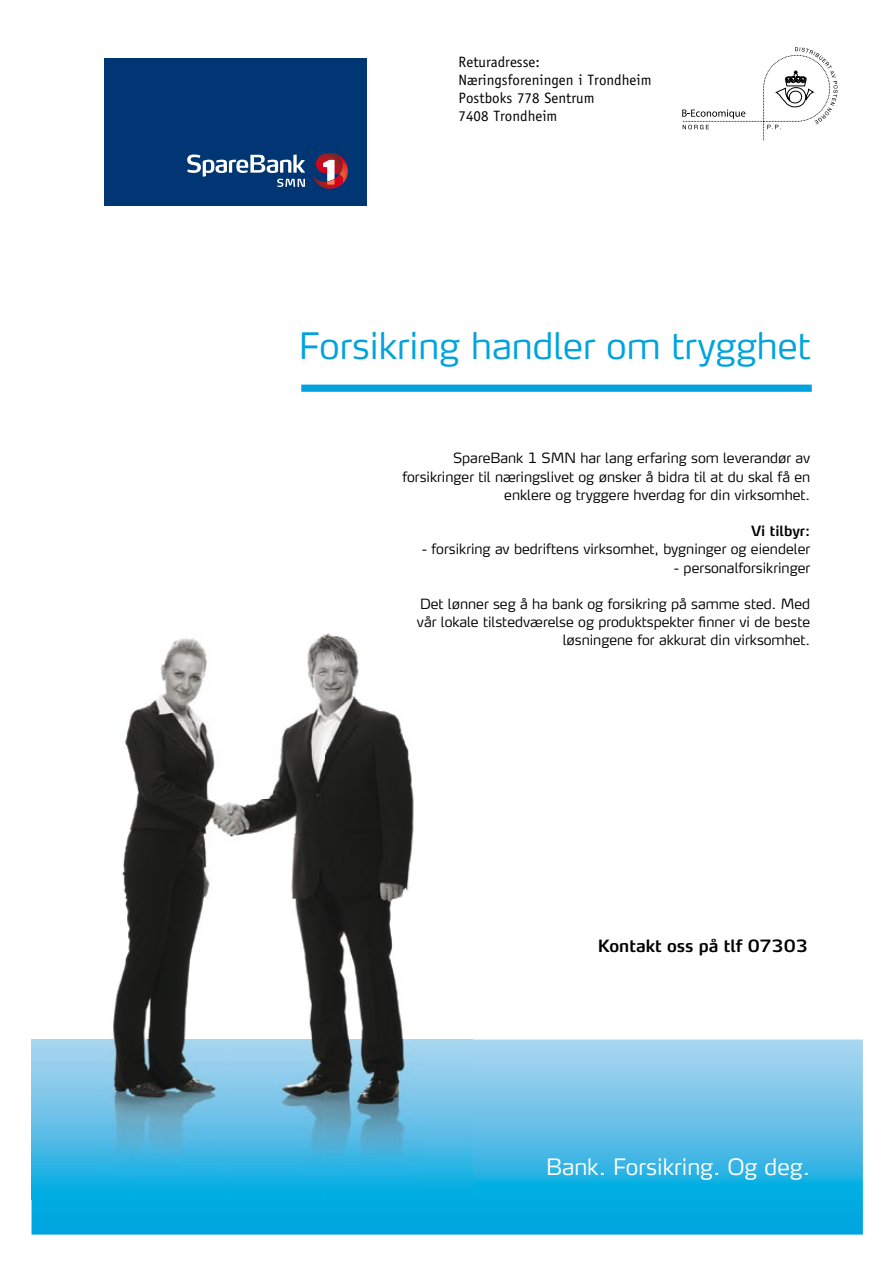
<style>
.page{position:relative;width:893px;height:1263px;background:#fff}
.page>*{position:absolute;margin:0;border:0;box-sizing:border-box;transform-origin:0 0}
.t1{font:300 36.15px "Max TF";color:#00a3de}
.t2{font:300 22.35px "Max TF";color:#fff}
.t3{font:600 16.8px "Max TF";color:#000}
.t4{font:15px/18px "Officina Sans Std";color:#000}
.t5{font:300 13.95px/18.1px "Max TF";color:#000;text-align:right}
.t6{font:600 13.95px "Max TF";color:#000}
</style>
<div class="page">
<div style="left:105px;top:58px;width:262px;height:148px;background:#003674"></div>
<svg style="left:187px;top:154px;width:118px;height:33px"></svg>
<svg style="left:312px;top:152px;width:36px;height:37px"></svg>
<svg style="left:32px;top:1039px;width:831px;height:195px;background:#43b9e5"></svg>
<img style="left:116px;top:633px;width:298px;height:366px">
<img style="left:31px;top:999px;width:147px;height:50px">
<img style="left:178px;top:999px;width:225px;height:40px">
<img style="left:31px;top:1049px;width:1px;height:150px">
<img style="left:32px;top:1039px;width:440px;height:160px">
<div style="left:301px;top:385px;width:511px;height:7px;background:#00a3de"></div>
<svg style="left:682px;top:47px;width:156px;height:94px"></svg>
<p class="t4" style="left:459px;top:53px;width:194px">Returadresse:<br>Næringsforeningen i Trondheim<br>Postboks 778 Sentrum<br>7408 Trondheim</p>
<h1 class="t1" style="left:299px;top:323px;width:513px">Forsikring handler om trygghet</h1>
<p class="t5" style="left:402px;top:449px;width:409px">SpareBank 1 SMN har lang erfaring som leverandør av forsikringer til næringslivet og ønsker å bidra til at du skal få en enklere og tryggere hverdag for din virksomhet.</p>
<p class="t6" style="left:751px;top:522px;width:61px">Vi tilbyr:</p>
<p class="t5" style="left:422px;top:540px;width:390px">- forsikring av bedriftens virksomhet, bygninger og eiendeler</p>
<p class="t5" style="left:674px;top:558px;width:138px">- personalforsikringer</p>
<p class="t5" style="left:417px;top:594px;width:395px">Det lønner seg å ha bank og forsikring på samme sted. Med vår lokale tilstedværelse og produktspekter finner vi de beste løsningene for akkurat din virksomhet.</p>
<p class="t3" style="left:598px;top:936px;width:212px">Kontakt oss på tlf 07303</p>
<h2 class="t2" style="left:546px;top:1153px;width:265px">Bank. Forsikring. Og deg.</h2>
</div>
